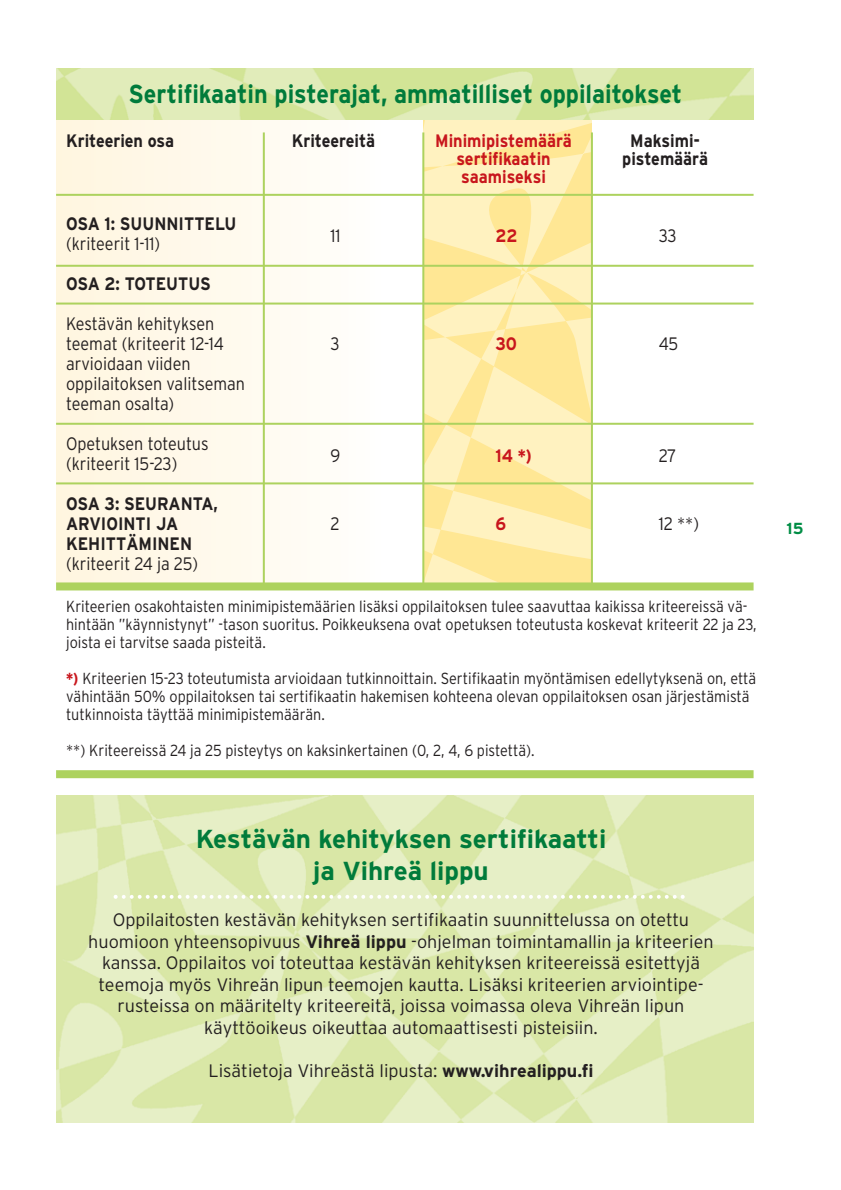
<style>
.page{position:relative;width:841px;height:1190px;background:#fff}
.page>*{position:absolute;margin:0;border:0;box-sizing:border-box;transform-origin:0 0}
.t1{font:700 26px "Interstate";color:#007b3b;scale:.9 1}
.t2{font:700 26px/31.2px "Interstate";color:#007b3b;text-align:center}
.t3{font:300 18px/21.6px "Interstate";color:#231f20;text-align:center}
.t4{font:300 18px/20px "Interstate";color:#231f20;scale:.9 1}
.t5{font:700 18px/20px "Interstate";color:#231f20;scale:.9 1}
.t6{font:700 18px/18px "Interstate";color:#c8161d;text-align:center;scale:.9 1}
.t7{font:300 16px/18px "Interstate";color:#231f20;scale:.9 1}
.t8{font:700 16px "Interstate";color:#008d45}
.s1{font-weight:700;color:#c8161d}
.s2{font-weight:700}
</style>
<div class="page">
<img style="left:56px;top:795px;width:697px;height:328px">
<svg style="left:114px;top:895px;width:571px;height:4px"></svg>
<div style="left:56px;top:94px;width:326px;height:492px;background:linear-gradient(to right,#fef5de,#fefefb)"></div>
<svg style="left:423px;top:119px;width:169px;height:463px;fill:#fff2c0"></svg>
<img style="left:56px;top:68px;width:697px;height:51px">
<hr style="left:263px;top:132px;width:2px;height:451px;background:#add25e">
<hr style="left:422px;top:132px;width:2px;height:452px;background:#add25e">
<hr style="left:591px;top:132px;width:2px;height:457px;background:#add25e">
<hr style="left:56px;top:194px;width:697px;height:2px;background:#add25e">
<hr style="left:56px;top:265px;width:697px;height:2px;background:#add25e">
<hr style="left:56px;top:302px;width:697px;height:2px;background:#add25e">
<hr style="left:56px;top:423px;width:697px;height:2px;background:#add25e">
<hr style="left:56px;top:482px;width:697px;height:2px;background:#add25e">
<div style="left:56px;top:582px;width:697px;height:8px;background:#add25e"></div>
<div style="left:56px;top:770px;width:697px;height:8px;background:#add25e"></div>
<h1 class="t1" style="left:129px;top:84px;width:616px">Sertifikaatin pisterajat, ammatilliset oppilaitokset</h1>
<p class="t5" style="left:66px;top:132px;width:122px">Kriteerien osa</p>
<p class="t5" style="left:292px;top:132px;width:94px">Kriteereitä</p>
<p class="t6" style="left:435px;top:133px;width:153px">Minimipistemäärä sertifikaatin saamiseksi</p>
<p class="t5" style="left:622px;top:133px;width:97px;line-height:18px;text-align:center">Maksimi&shy;pistemäärä</p>
<p class="t5" style="left:66px;top:215px;width:191px">OSA 1: SUUNNITTELU</p>
<p class="t4" style="left:66px;top:235px;width:106px">(kriteerit 1-11)</p>
<p class="t5" style="left:66px;top:275px;width:162px">OSA 2: TOTEUTUS</p>
<p class="t4" style="left:66px;top:315px;width:177px">Kestävän kehityksen teemat (kriteerit 12-14</p>
<p class="t4" style="left:66px;top:355px;width:200px">arvioidaan viiden oppilaitoksen valitseman teeman osalta)</p>
<p class="t4" style="left:66px;top:435px;width:160px">Opetuksen toteutus (kriteerit 15-23)</p>
<p class="t4" style="left:330px;top:227px;width:13px">11</p>
<p class="t6" style="left:496px;top:228px;width:26px">22</p>
<p class="t4" style="left:659px;top:227px;width:21px">33</p>
<p class="t4" style="left:330px;top:335px;width:12px">3</p>
<p class="t6" style="left:496px;top:336px;width:25px">30</p>
<p class="t4" style="left:659px;top:335px;width:23px">45</p>
<p class="t4" style="left:330px;top:447px;width:13px">9</p>
<p class="t6" style="left:496px;top:448px;width:42px">14 *)</p>
<p class="t4" style="left:659px;top:447px;width:21px">27</p>
<p class="t5" style="left:66px;top:495px;width:170px">OSA 3: SEURANTA,<br>ARVIOINTI JA</p>
<p class="t4" style="left:330px;top:515px;width:12px">2</p>
<p class="t6" style="left:496px;top:516px;width:13px">6</p>
<p class="t4" style="left:659px;top:515px;width:46px">12 **)</p>
<p class="t5" style="left:66px;top:535px;width:142px">KEHITTÄMINEN</p>
<p class="t4" style="left:66px;top:555px;width:148px">(kriteerit 24 ja 25)</p>
<p class="t7" style="left:66px;top:599px;width:769px">Kriteerien osakohtaisten minimipistemäärien lisäksi oppilaitoksen tulee saavuttaa kaikissa kriteereissä vä&shy;hintään ”käynnistynyt” -tason suoritus. Poikkeuksena ovat opetuksen toteutusta koskevat kriteerit 22 ja 23, joista ei tarvitse saada pisteitä.</p>
<p class="t7" style="left:66px;top:671px;width:768px"><span class="s1">*)</span> Kriteerien 15-23 toteutumista arvioidaan tutkinnoittain. Sertifikaatin myöntämisen edellytyksenä on, että vähintään 50% oppilaitoksen tai sertifikaatin hakemisen kohteena olevan oppilaitoksen osan järjestämistä tutkinnoista täyttää minimipistemäärän.</p>
<p class="t7" style="left:66px;top:743px;width:522px">**) Kriteereissä 24 ja 25 pisteytys on kaksinkertainen (0, 2, 4, 6 pistettä).</p>
<h1 class="t2" style="left:196px;top:826px;width:412px">Kestävän kehityksen sertifikaatti ja Vihreä lippu</h1>
<p class="t3" style="left:88px;top:910px;width:627px">Oppilaitosten kestävän kehityksen sertifikaatin suunnittelussa on otettu huomioon yhteensopivuus <span class="s2">Vihreä lippu</span> -ohjelman toimintamallin ja kriteerien kanssa. Oppilaitos voi toteuttaa kestävän kehityksen kriteereissä esitettyjä teemoja myös Vihreän lipun teemojen kautta. Lisäksi kriteerien arviointipe&shy;rusteissa on määritelty kriteereitä, joissa voimassa oleva Vihreän lipun käyttöoikeus oikeuttaa automaattisesti pisteisiin.</p>
<p class="t3" style="left:208px;top:1061px;width:387px">Lisätietoja Vihreästä lipusta: <span class="s2">www.vihrealippu.fi</span></p>
<p class="t8" style="left:786px;top:522px;width:18px">15</p>
</div>
